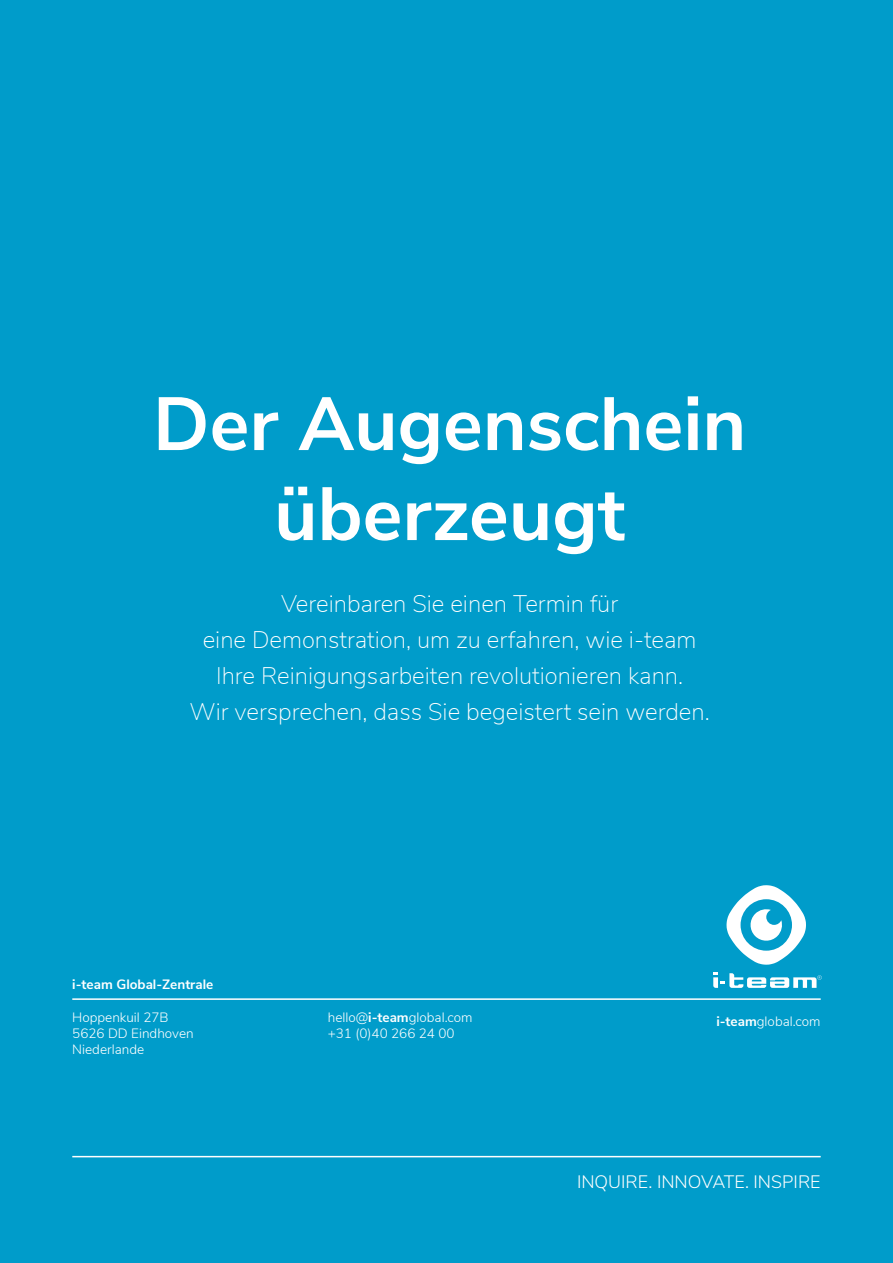
<style>
.page{position:relative;width:893px;height:1263px;background:#009cca}
.page>*{position:absolute;margin:0;border:0;box-sizing:border-box;transform-origin:0 0}
.t1{font:700 75px/90px "Nunito Sans";color:#fff;text-align:center}
.t2{font:200 24px/36px "Nunito Sans";color:#fff;text-align:center}
.t3{font:300 18px "Nunito Sans";color:#fff}
.t4{font:300 13.5px/16.2px "Nunito Sans";color:#fff}
.t5{font:700 13.5px "Nunito Sans";color:#fff}
.s1{font-weight:700}
</style>
<div class="page">
<hr style="left:72px;top:998px;width:749px;height:2px;background:#fff">
<hr style="left:72px;top:1156px;width:749px;height:1px;background:#fff">
<svg style="left:726px;top:885px;width:80px;height:80px"></svg>
<svg style="left:713px;top:973px;width:109px;height:15px"></svg>
<h1 class="t1" style="left:153px;top:375px;width:595px">Der Augenschein überzeugt</h1>
<p class="t2" style="left:190px;top:585px;width:522px">Vereinbaren Sie einen Termin für<br>eine Demonstration, um zu erfahren, wie i-team Ihre Reinigungsarbeiten revolutionieren kann.<br>Wir versprechen, dass Sie begeistert sein werden.</p>
<p class="t5" style="left:72px;top:974px;width:143px">i-team Global-Zentrale</p>
<p class="t4" style="left:72px;top:1008px;width:123px">Hoppenkuil 27B<br>5626 DD Eindhoven<br>Niederlande</p>
<p class="t4" style="left:328px;top:1008px;width:146px">hello@<span class="s1">i-team</span>global.com +31 (0)40 266 24 00</p>
<p class="t4" style="left:716px;top:1012px;width:106px"><span class="s1">i-team</span>global.com</p>
<p class="t3" style="left:577px;top:1169px;width:245px">INQUIRE. INNOVATE. INSPIRE</p>
</div>
